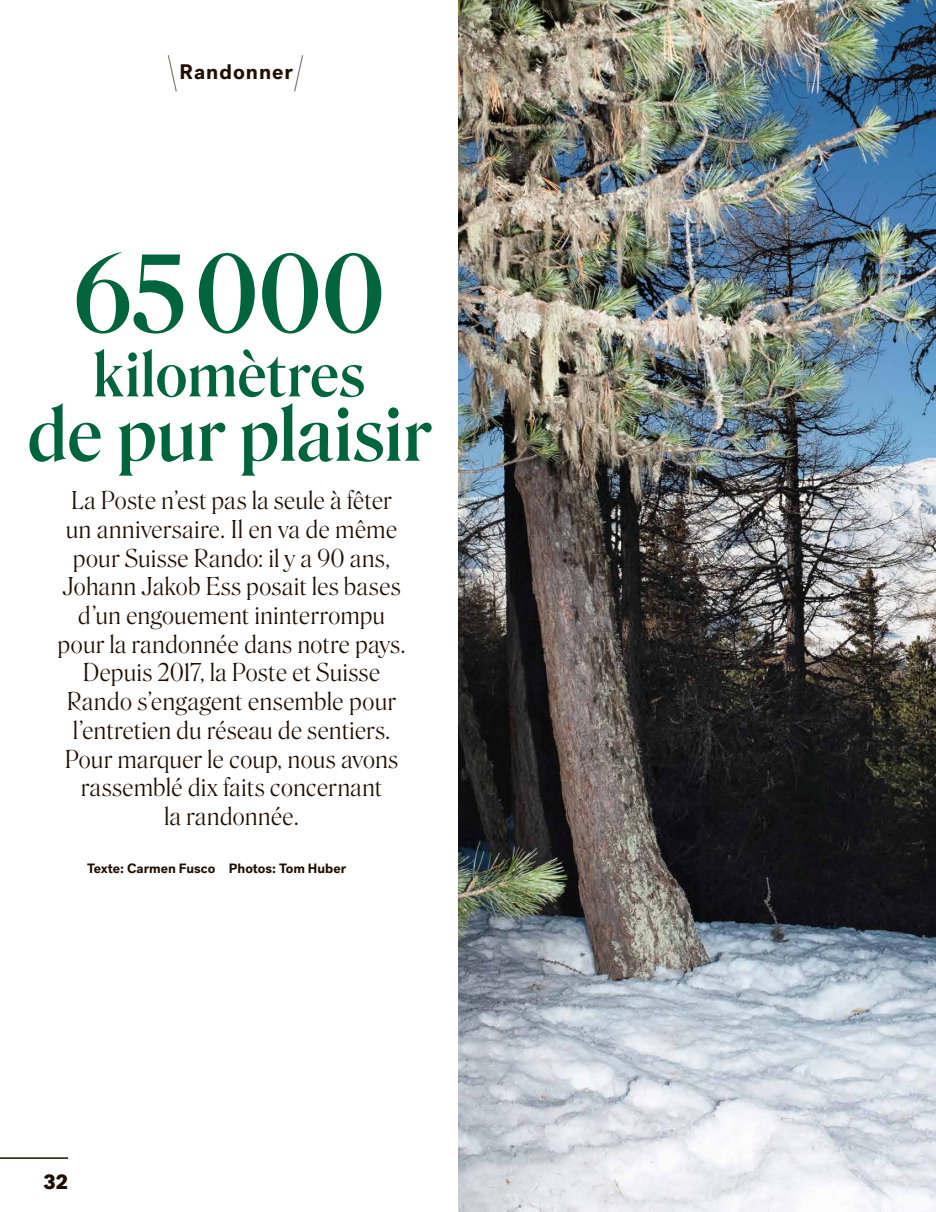
<style>
.page{position:relative;width:936px;height:1212px;background:#fff}
.page>*{position:absolute;margin:0;border:0;box-sizing:border-box;transform-origin:0 0}
.t1{font:500 103.35px "Roslindale Display Narrow";color:#00653c}
.t2{font:500 72.75px "Roslindale Display Narrow";letter-spacing:.01em;color:#00653c}
.t3{font:500 60px "Roslindale Display Narrow";letter-spacing:.015em;color:#00653c}
.t4{font:300 24px/28.7px "Roslindale Display Narrow";letter-spacing:.025em;color:#200e00;text-align:center}
.t5{font:700 21px "Post Grotesk";letter-spacing:.045em;color:#200e00}
.t6{font:900 21px "Post Grotesk";color:#200e00}
.t7{font:700 13.5px "Post Grotesk";color:#200e00}
.s1{font-family:"Roslindale Display";font-weight:200;font-stretch:condensed;font-size:42.3px}
</style>
<div class="page">
<img style="left:458px;top:0;width:477px;height:1212px">
<hr style="left:0;top:1157px;width:68px;height:2px;background:#200e00">
<p class="t5" style="left:166px;top:58px;width:140px"><span class="s1">\</span>Randonner<span class="s1">/</span></p>
<h1 class="t1" style="left:74px;top:209px;width:311px">65 000</h1>
<h3 class="t3" style="left:94px;top:325px;width:272px">kilomètres</h3>
<h2 class="t2" style="left:28px;top:374px;width:404px">de pur plaisir</h2>
<p class="t4" style="left:58px;top:485px;width:349px">La Poste n’est pas la seule à fêter un anniversaire. Il en va de même pour Suisse Rando: il y a 90 ans,<br>Johann Jakob Ess posait les bases d’un engouement ininterrompu pour la randonnée dans notre pays.<br>Depuis 2017, la Poste et Suisse<br>Rando s’engagent ensemble pour l’entretien du réseau de sentiers.<br>Pour marquer le coup, nous avons rassemblé dix faits concernant<br>la randonnée.</p>
<p class="t7" style="left:87px;top:859px;width:260px">Texte: Carmen Fusco Photos: Tom Huber</p>
<p class="t6" style="left:43px;top:1168px;width:27px">32</p>
</div>
